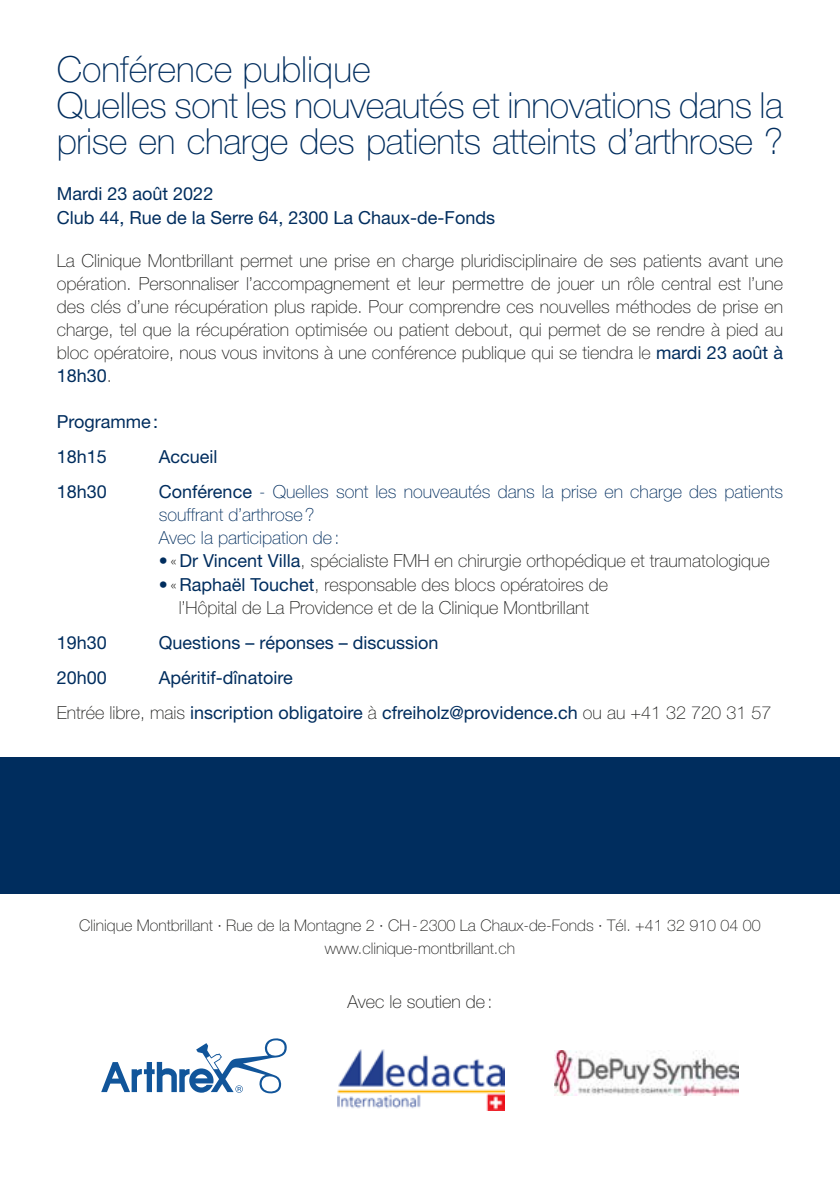
<style>
.page{position:relative;width:840px;height:1191px;background:#fff}
.page>*{position:absolute;margin:0;border:0;box-sizing:border-box;transform-origin:0 0}
.t1{font:100 36px/36px "Helvetica Neue";letter-spacing:-.01em;color:#002d5e}
.t2{font:100 18px/23px "Helvetica Neue";color:#1d1d1b;text-align:justify}
.t3{font:18px/35px "Helvetica Neue";color:#002d5e}
.t4{font:100 18px/23px "Helvetica Neue";color:#002d5e}
.t5{font:100 16px/23px "Helvetica Neue";color:#1d1d1b;text-align:center}
.s1{font-weight:400;color:#002d5e}
.s2{font-weight:400}
.s3{font-weight:100;color:#1d1d1b}
</style>
<div class="page">
<div style="left:0;top:757px;width:839px;height:136px;background:#002d5e"></div>
<img style="left:337px;top:1049px;width:167px;height:61px">
<img style="left:554px;top:1050px;width:184px;height:45px">
<svg style="left:101px;top:1038px;width:186px;height:56px"></svg>
<h1 class="t1" style="left:57px;top:51px;width:727px">Conférence publique<br>Quelles sont les nouveautés et innovations dans la prise en charge des patients atteints d’arthrose ?</h1>
<p class="t3" style="left:57px;top:182px;width:439px;line-height:24px">Mardi 23 août 2022<br>Club 44, Rue de la Serre 64, 2300 La Chaux-de-Fonds</p>
<p class="t2" style="left:57px;top:249px;width:727px">La Clinique Montbrillant permet une prise en charge pluridisciplinaire de ses patients avant une opération. Personnaliser l’accompagnement et leur permettre de jouer un rôle central est l’une des clés d’une récupération plus rapide. Pour comprendre ces nouvelles méthodes de prise en charge, tel que la récupération optimisée ou patient debout, qui permet de se rendre à pied au bloc opératoire, nous vous invitons à une conférence publique qui se tiendra le <span class="s1">mardi 23 août à 18h30</span>.</p>
<p class="t3" style="left:57px;top:404px;width:103px">Programme:<br>18h15</p>
<p class="t3" style="left:159px;top:439px;width:60px">Accueil</p>
<p class="t3" style="left:57px;top:474px;width:52px">18h30</p>
<p class="t4" style="left:159px;top:480px;width:625px"><span class="s2">Conférence</span> - Quelles sont les nouveautés dans la prise en charge des patients souffrant d’arthrose?<br>Avec la participation de:</p>
<p class="t2" style="left:159px;top:549px;width:612px"><span class="s1">•</span> «<span class="s1">Dr Vincent Villa</span>, spécialiste FMH en chirurgie orthopédique et traumatologique</p>
<p class="t2" style="left:159px;top:572px;width:450px;text-align:center"><span class="s1">•</span> «<span class="s1">Raphaël Touchet</span>, responsable des blocs opératoires de l’Hôpital de La Providence et de la Clinique Montbrillant</p>
<p class="t3" style="left:57px;top:624px;width:52px">19h30</p>
<p class="t3" style="left:159px;top:624px;width:281px">Questions – réponses – discussion</p>
<p class="t3" style="left:57px;top:659px;width:52px">20h00</p>
<p class="t3" style="left:57px;top:659px;width:715px;text-indent:102px">Apéritif-dînatoire<br><span class="s3">Entrée libre, mais</span> inscription obligatoire <span class="s3">à</span> cfreiholz@providence.ch <span class="s3">ou au +41 32 720 31 57</span></p>
<p class="t5" style="left:79px;top:913px;width:682px">Clinique Montbrillant · Rue de la Montagne 2 · CH-2300 La Chaux-de-Fonds · Tél. +41 32 910 04 00 www.clinique-montbrillant.ch</p>
<p class="t2" style="left:347px;top:990px;width:147px">Avec le soutien de:</p>
</div>
